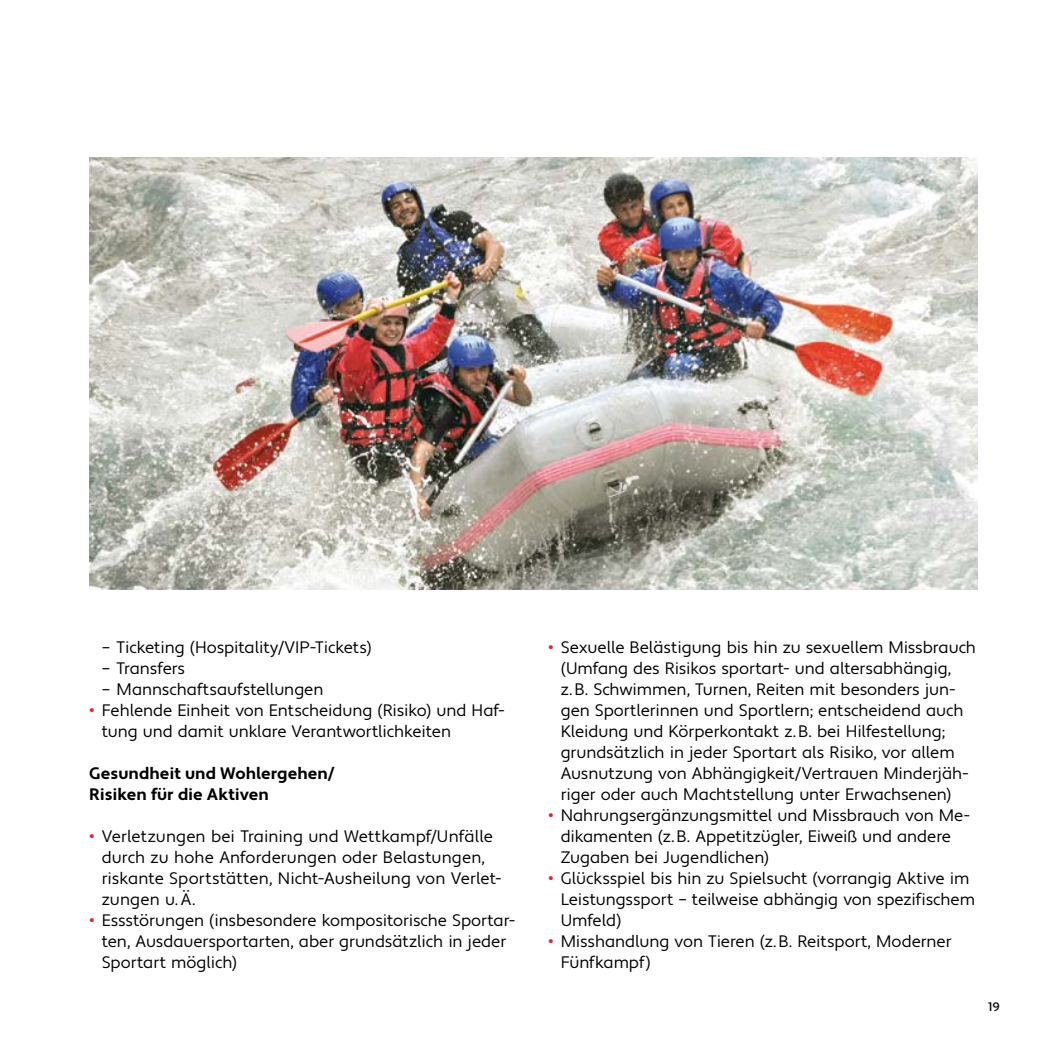
<style>
.page{position:relative;width:1042px;height:1042px;background:#fff}
.page>*{position:absolute;margin:0;border:0;box-sizing:border-box;transform-origin:0 0}
.t1{font:16.62px/21px "Apertura";letter-spacing:-.005em;color:#000}
.t2{font:700 16.62px/21px "Apertura";color:#000}
.t3{font:500 12.25px "Apertura";color:#000}
.s1{font-size:19.25px;color:#e42343}
</style>
<div class="page">
<img style="left:89px;top:158px;width:888px;height:432px">
<p class="t1" style="left:102px;top:637px;width:271px">– Ticketing (Hospitality/VIP-Tickets)</p>
<p class="t1" style="left:102px;top:658px;width:85px">– Transfers</p>
<p class="t1" style="left:102px;top:679px;width:223px">– Mannschaftsaufstellungen</p>
<p class="t1" style="left:102px;top:700px;width:405px;text-indent:-12px"><span class="s1">•</span> Fehlende Einheit von Entscheidung (Risiko) und Haf&shy;tung und damit unklare Verantwortlichkeiten</p>
<p class="t2" style="left:89px;top:763px;width:247px">Gesundheit und Wohlergehen/<br>Risiken für die Aktiven</p>
<p class="t1" style="left:102px;top:826px;width:402px;text-indent:-12px"><span class="s1">•</span> Verletzungen bei Training und Wettkampf/Unfälle durch zu hohe Anforderungen oder Belastungen, riskante Sportstätten, Nicht-Ausheilung von Verlet&shy;zungen u.Ä.</p>
<p class="t1" style="left:102px;top:910px;width:415px;text-indent:-12px"><span class="s1">•</span> Essstörungen (insbesondere kompositorische Sportar&shy;ten, Ausdauersportarten, aber grundsätzlich in jeder<br>Sportart möglich)</p>
<p class="t1" style="left:561px;top:637px;width:417px;text-indent:-12px"><span class="s1">•</span> Sexuelle Belästigung bis hin zu sexuellem Missbrauch (Umfang des Risikos sportart- und altersabhängig, z.B. Schwimmen, Turnen, Reiten mit besonders jun&shy;gen Sportlerinnen und Sportlern; entscheidend auch Kleidung und Körperkontakt z.B. bei Hilfestellung; grundsätzlich in jeder Sportart als Risiko, vor allem Ausnutzung von Abhängigkeit/Vertrauen Minderjäh&shy;riger oder auch Machtstellung unter Erwachsenen)</p>
<p class="t1" style="left:561px;top:805px;width:411px;text-indent:-12px"><span class="s1">•</span> Nahrungsergänzungsmittel und Missbrauch von Me&shy;dikamenten (z.B. Appetitzügler, Eiweiß und andere<br>Zugaben bei Jugendlichen)</p>
<p class="t1" style="left:561px;top:868px;width:416px;text-indent:-12px"><span class="s1">•</span> Glücksspiel bis hin zu Spielsucht (vorrangig Aktive im<br>Leistungssport – teilweise abhängig von spezifischem<br>Umfeld)</p>
<p class="t1" style="left:561px;top:931px;width:392px;text-indent:-12px"><span class="s1">•</span> Misshandlung von Tieren (z.B. Reitsport, Moderner<br>Fünfkampf)</p>
<p class="t3" style="left:988px;top:1000px;width:13px">19</p>
</div>
